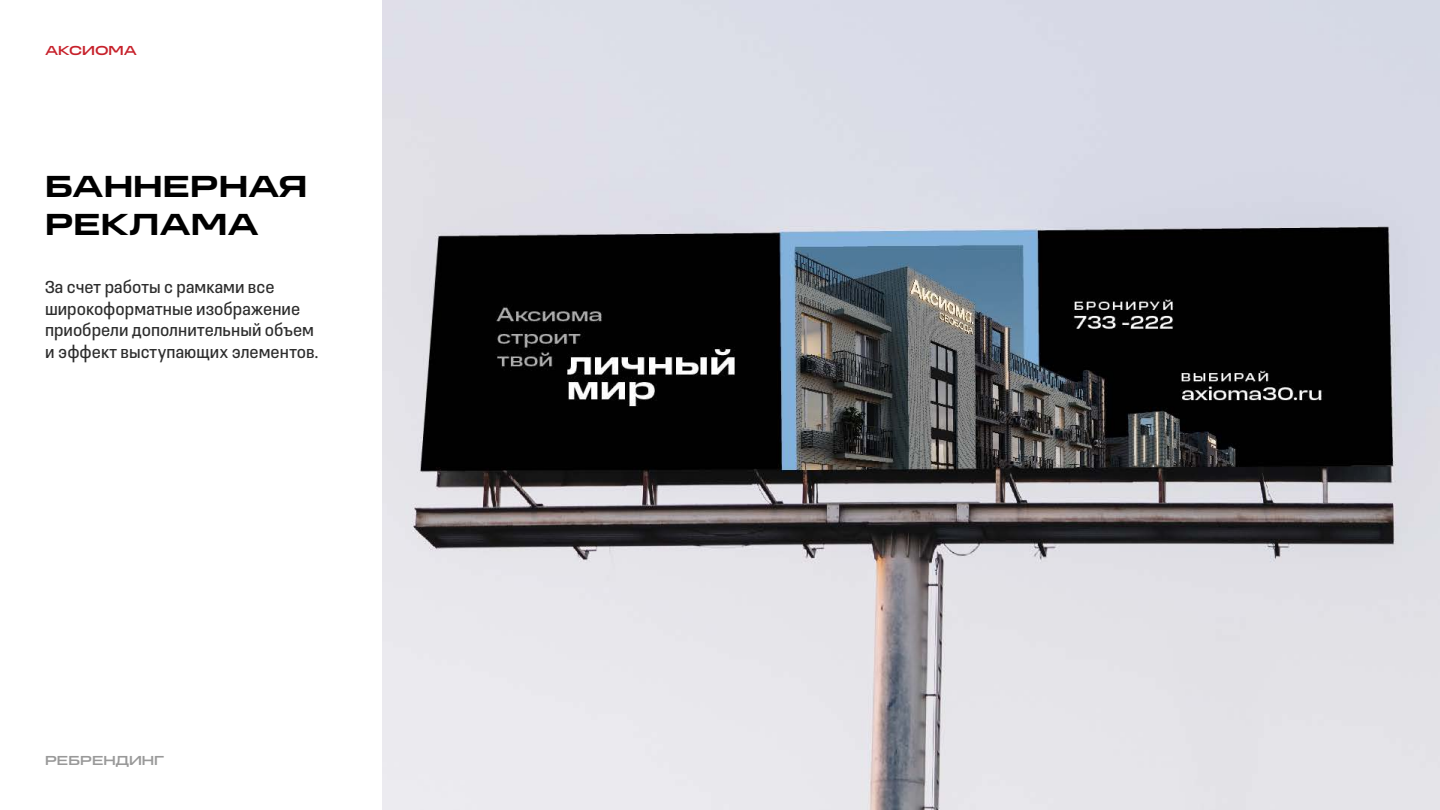
<style>
.page{position:relative;width:1440px;height:810px;background:#fff}
.page>*{position:absolute;margin:0;border:0;box-sizing:border-box;transform-origin:0 0}
.t1{font:700 31.5px/37.8px "Loos Extended";color:#000}
.t2{font:18px/21.6px "Loos Condensed";color:#2d2d2d}
.t3{font:500 13.5px "Loos Extended";color:#999}
.t4{font:500 13.5px "Loos Extended";color:#c7212b}
</style>
<div class="page">
<img style="left:382px;top:0;width:1058px;height:810px">
<p class="t4" style="left:45px;top:41px;width:94px">АКСИОМА</p>
<h1 class="t1" style="left:45px;top:165px;width:264px">БАННЕРНАЯ<br>РЕКЛАМА</h1>
<p class="t2" style="left:45px;top:276px;width:275px">За счет работы с рамками все широкоформатные изображение приобрели дополнительный объем и эффект выступающих элементов.</p>
<p class="t3" style="left:45px;top:751px;width:121px">РЕБРЕНДИНГ</p>
</div>
